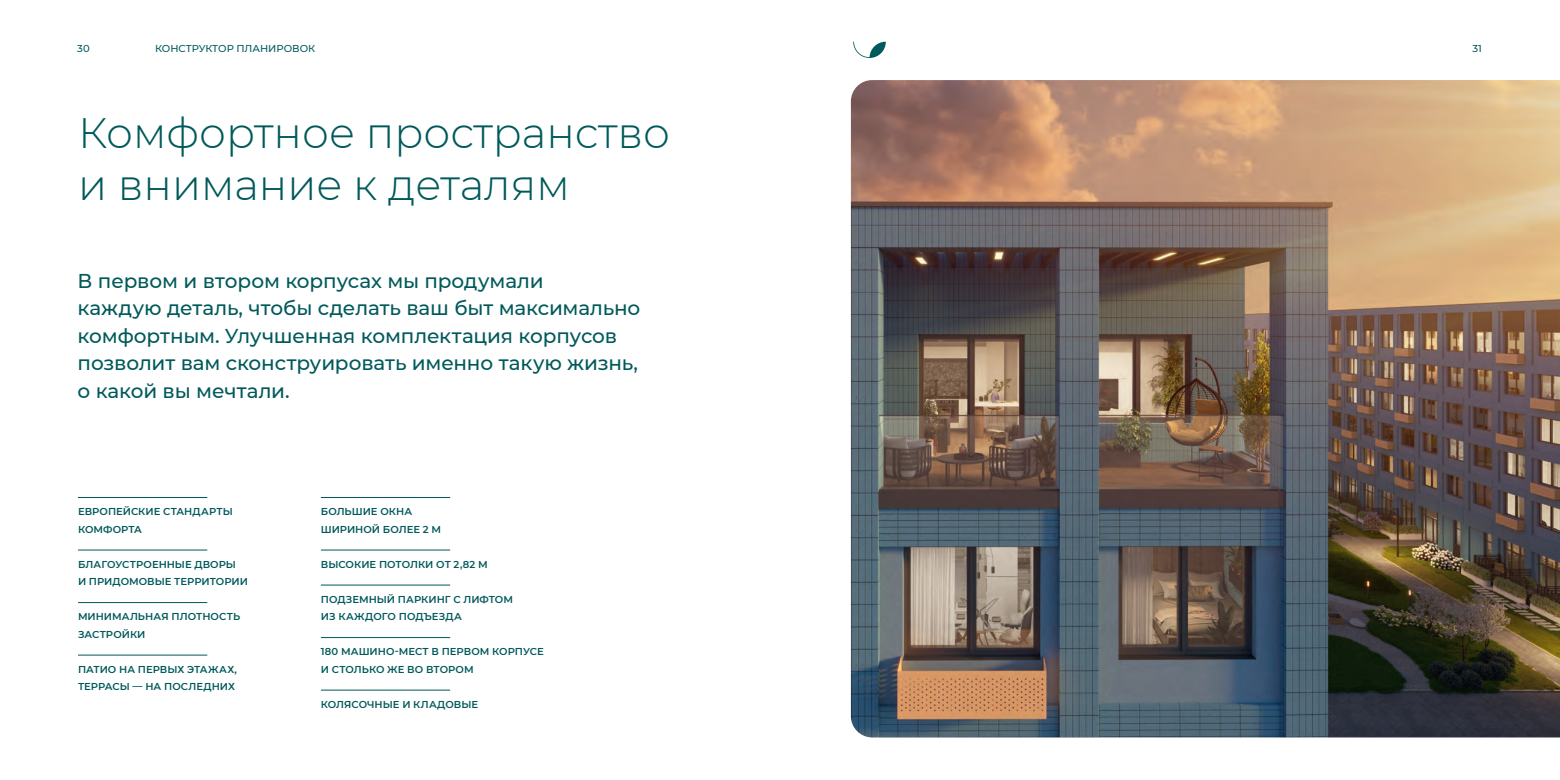
<style>
.page{position:relative;width:1560px;height:780px;background:#fff}
.page>*{position:absolute;margin:0;border:0;box-sizing:border-box;transform-origin:0 0}
.Title_1{font:300 42.5px/52.5px "Montserrat";color:#00595a}
.Title_3{font:500 20px/27.5px "Montserrat";letter-spacing:-.005em;color:#00595a}
.Title_4{font:600 10px/17.5px "Montserrat";color:#00595a}
.t1{font:500 10px "Montserrat";color:#00595a}
</style>
<div class="page">
<hr style="left:78px;top:497px;width:129px;height:1px;background:#00595a">
<hr style="left:78px;top:549px;width:129px;height:1px;background:#00595a">
<hr style="left:78px;top:602px;width:129px;height:1px;background:#00595a">
<hr style="left:78px;top:654px;width:129px;height:1px;background:#00595a">
<hr style="left:321px;top:497px;width:129px;height:1px;background:#00595a">
<hr style="left:321px;top:549px;width:129px;height:1px;background:#00595a">
<hr style="left:321px;top:584px;width:129px;height:1px;background:#00595a">
<hr style="left:321px;top:637px;width:129px;height:1px;background:#00595a">
<hr style="left:321px;top:689px;width:129px;height:1px;background:#00595a">
<svg style="left:853px;top:42px;width:32px;height:16px"></svg>
<img style="left:850px;top:80px;width:709px;height:657px">
<p class="t1" style="left:77px;top:42px;width:14px">30</p>
<p class="t1" style="left:155px;top:42px;width:162px">КОНСТРУКТОР ПЛАНИРОВОК</p>
<p class="t1" style="left:1472px;top:42px;width:11px">31</p>
<p class="Title_1" style="left:78px;top:105px;width:593px">Комфортное пространство и внимание к деталям</p>
<p class="Title_3" style="left:78px;top:266px;width:564px">В первом и втором корпусах мы продумали<br>каждую деталь, чтобы сделать ваш быт максимально комфортным. Улучшенная комплектация корпусов позволит вам сконструировать именно такую жизнь, о какой вы мечтали.</p>
<p class="Title_4" style="left:78px;top:502px;width:156px">ЕВРОПЕЙСКИЕ СТАНДАРТЫ<br>КОМФОРТА</p>
<p class="Title_4" style="left:78px;top:555px;width:171px">БЛАГОУСТРОЕННЫЕ ДВОРЫ<br>И ПРИДОМОВЫЕ ТЕРРИТОРИИ</p>
<p class="Title_4" style="left:78px;top:607px;width:164px">МИНИМАЛЬНАЯ ПЛОТНОСТЬ<br>ЗАСТРОЙКИ</p>
<p class="Title_4" style="left:78px;top:660px;width:160px">ПАТИО НА ПЕРВЫХ ЭТАЖАХ,<br>ТЕРРАСЫ — НА ПОСЛЕДНИХ</p>
<p class="Title_4" style="left:321px;top:502px;width:122px">БОЛЬШИЕ ОКНА<br>ШИРИНОЙ БОЛЕЕ 2 М</p>
<p class="Title_4" style="left:321px;top:555px;width:168px">ВЫСОКИЕ ПОТОЛКИ ОТ 2,82 М</p>
<p class="Title_4" style="left:321px;top:590px;width:194px">ПОДЗЕМНЫЙ ПАРКИНГ С ЛИФТОМ<br>ИЗ КАЖДОГО ПОДЪЕЗДА</p>
<p class="Title_4" style="left:321px;top:642px;width:224px">180 МАШИНО-МЕСТ В ПЕРВОМ КОРПУСЕ<br>И СТОЛЬКО ЖЕ ВО ВТОРОМ</p>
<p class="Title_4" style="left:321px;top:695px;width:159px">КОЛЯСОЧНЫЕ И КЛАДОВЫЕ</p>
</div>
